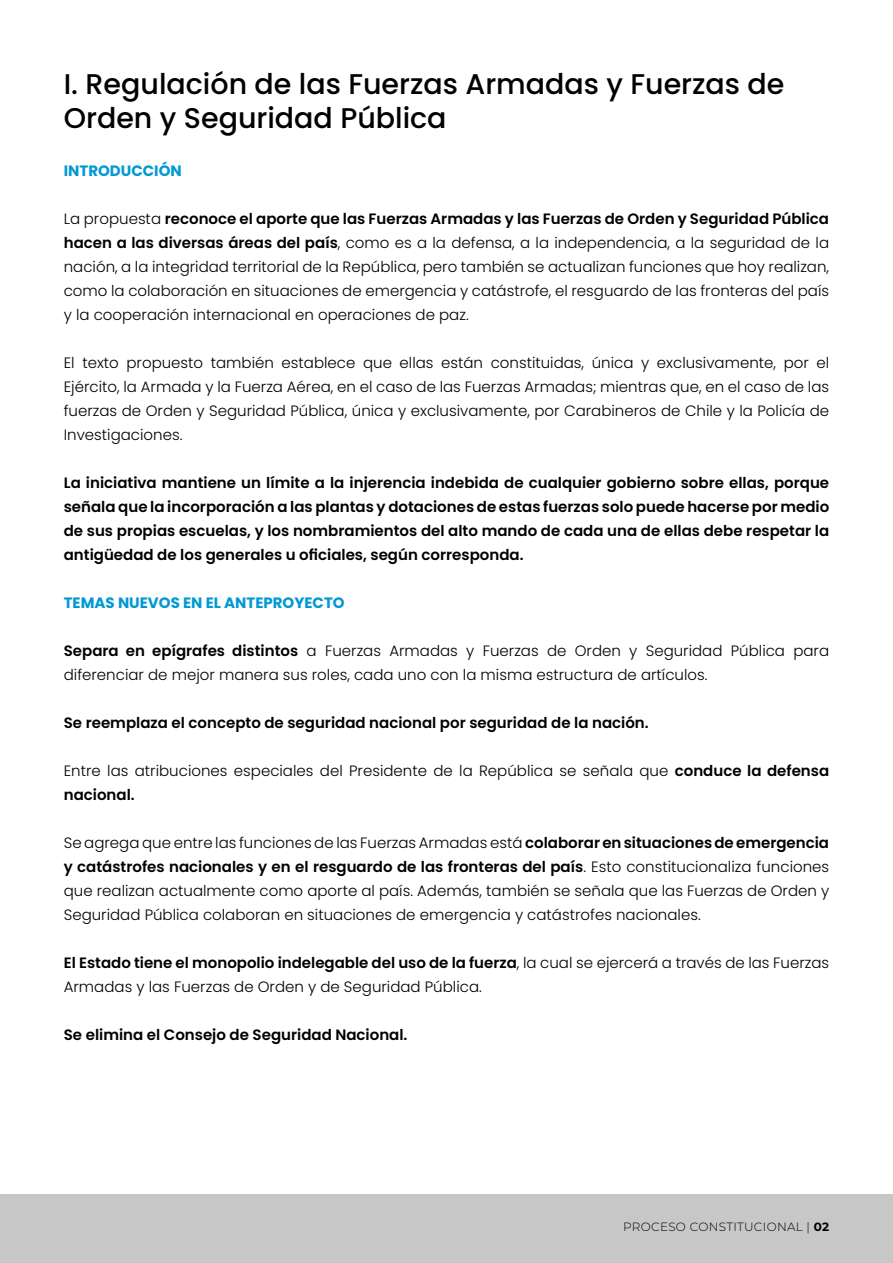
<style>
.page{position:relative;width:893px;height:1263px;background:#fff}
.page>*{position:absolute;margin:0;border:0;box-sizing:border-box;transform-origin:0 0}
.t1{font:500 28.5px/34.2px "Poppins";color:#000}
.t2{font:300 15px/24px "Poppins";color:#000;text-align:justify}
.t3{font:600 15px/24px "Poppins";color:#000;text-align:justify}
.t4{font:700 15px "Poppins";color:#0099d4}
.t5{font:300 12px "Montserrat";letter-spacing:.025em;color:#000}
.s1{font-weight:600}
.s2{font-weight:700}
</style>
<div class="page">
<div style="left:0;top:1195px;width:893px;height:68px;background:#c7c7c7"></div>
<h1 class="t1" style="left:64px;top:67px;width:722px">I. Regulación de las Fuerzas Armadas y Fuerzas de<br>Orden y Seguridad Pública</h1>
<p class="t4" style="left:64px;top:162px;width:119px">INTRODUCCIÓN</p>
<p class="t2" style="left:64px;top:207px;width:767px">La propuesta <span class="s1">reconoce el aporte que las Fuerzas Armadas y las Fuerzas de Orden y Seguridad Pública hacen a las diversas áreas del país</span>, como es a la defensa, a la independencia, a la seguridad de la nación, a la integridad territorial de la República, pero también se actualizan funciones que hoy realizan, como la colaboración en situaciones de emergencia y catástrofe, el resguardo de las fronteras del país y la cooperación internacional en operaciones de paz.</p>
<p class="t2" style="left:64px;top:351px;width:767px">El texto propuesto también establece que ellas están constituidas, única y exclusivamente, por el Ejército, la Armada y la Fuerza Aérea, en el caso de las Fuerzas Armadas; mientras que, en el caso de las fuerzas de Orden y Seguridad Pública, única y exclusivamente, por Carabineros de Chile y la Policía de Investigaciones.</p>
<p class="t3" style="left:64px;top:471px;width:767px">La iniciativa mantiene un límite a la injerencia indebida de cualquier gobierno sobre ellas, porque señala que la incorporación a las plantas y dotaciones de estas fuerzas solo puede hacerse por medio de sus propias escuelas, y los nombramientos del alto mando de cada una de ellas debe respetar la antigüedad de los generales u oficiales, según corresponda.</p>
<p class="t4" style="left:64px;top:594px;width:282px">TEMAS NUEVOS EN EL ANTEPROYECTO</p>
<p class="t2" style="left:64px;top:639px;width:767px"><span class="s1">Separa en epígrafes distintos</span> a Fuerzas Armadas y Fuerzas de Orden y Seguridad Pública para diferenciar de mejor manera sus roles, cada uno con la misma estructura de artículos.</p>
<p class="t3" style="left:64px;top:711px;width:586px">Se reemplaza el concepto de seguridad nacional por seguridad de la nación.</p>
<p class="t2" style="left:64px;top:759px;width:767px">Entre las atribuciones especiales del Presidente de la República se señala que <span class="s1">conduce la defensa nacional.</span></p>
<p class="t2" style="left:64px;top:831px;width:767px">Se agrega que entre las funciones de las Fuerzas Armadas está <span class="s1">colaborar en situaciones de emergencia y catástrofes nacionales y en el resguardo de las fronteras del país</span>. Esto constitucionaliza funciones que realizan actualmente como aporte al país. Además, también se señala que las Fuerzas de Orden y Seguridad Pública colaboran en situaciones de emergencia y catástrofes nacionales.</p>
<p class="t2" style="left:64px;top:951px;width:767px"><span class="s1">El Estado tiene el monopolio indelegable del uso de la fuerza</span>, la cual se ejercerá a través de las Fuerzas<br>Armadas y las Fuerzas de Orden y de Seguridad Pública.</p>
<p class="t3" style="left:64px;top:1023px;width:345px">Se elimina el Consejo de Seguridad Nacional.</p>
<p class="t5" style="left:623px;top:1218px;width:208px">PROCESO CONSTITUCIONAL | <span class="s2">02</span></p>
</div>
